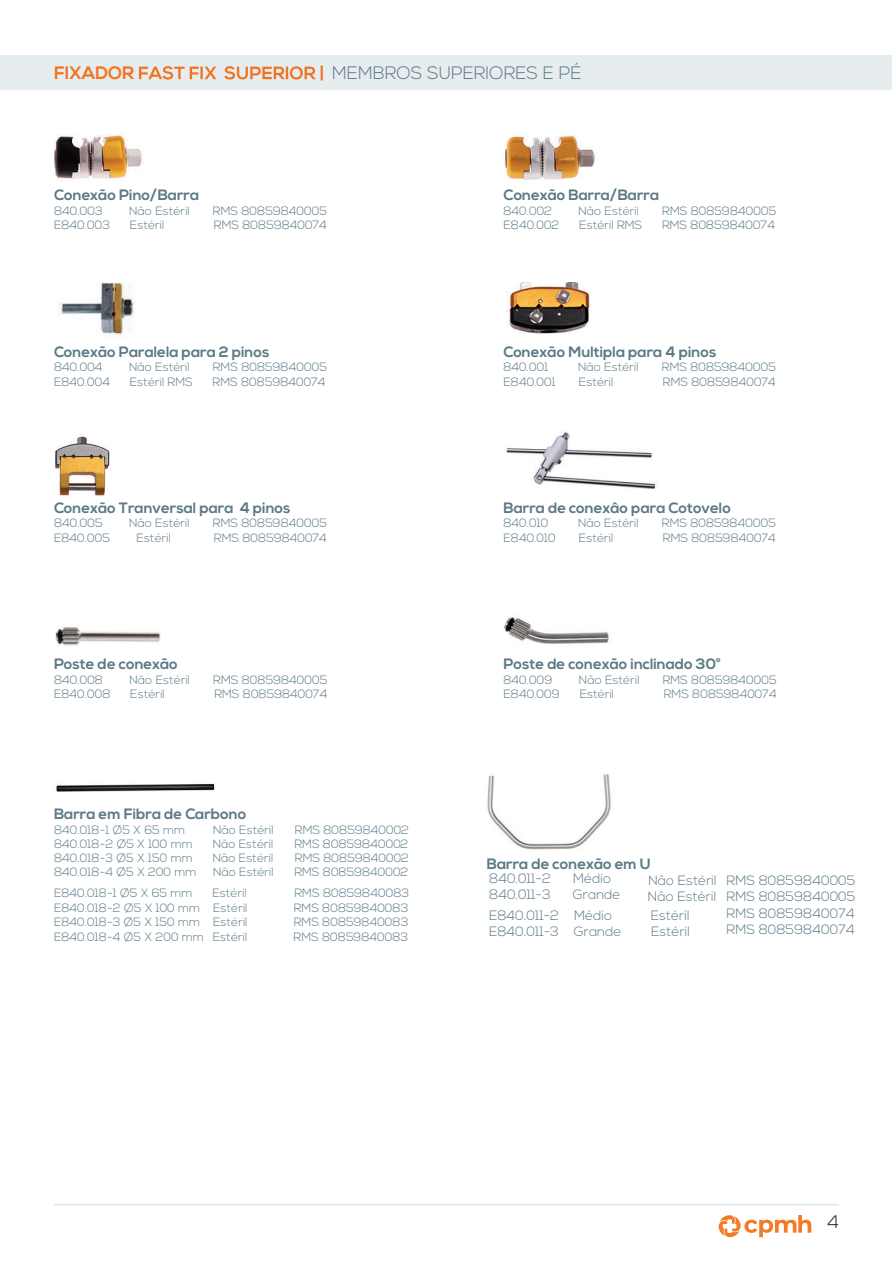
<style>
.page{position:relative;width:893px;height:1263px;background:#fff}
.page>*{position:absolute;margin:0;border:0;box-sizing:border-box;transform-origin:0 0}
.t1{font:300 18px "Nexa";color:#5c7986}
.t2{font:700 18px "Nexa";color:#f17422}
.t3{font:300 18px "Nexa";color:#231f20}
.t4{font:700 15px "Nexa";color:#5c7986}
.t5{font:300 13.5px/16.2px "Nexa";color:#5c7986;text-align:justify}
.t6{font:300 12px "Nexa";color:#5c7986}
.s1{font-weight:700;color:#f17422}
</style>
<div class="page">
<hr style="left:54px;top:1203px;width:785px;height:3px;background:#e7eef1">
<div style="left:1px;top:55px;width:891px;height:35px;background:#e7edef"></div>
<svg style="left:139px;top:66px;width:77px;height:14px"></svg>
<svg style="left:224px;top:66px;width:92px;height:14px"></svg>
<img style="left:54px;top:135px;width:89px;height:44px">
<img style="left:60px;top:283px;width:74px;height:54px">
<img style="left:55px;top:436px;width:55px;height:60px">
<img style="left:55px;top:627px;width:106px;height:19px">
<img style="left:56px;top:783px;width:159px;height:9px">
<img style="left:487px;top:774px;width:124px;height:76px">
<img style="left:504px;top:617px;width:107px;height:27px">
<img style="left:506px;top:432px;width:150px;height:58px">
<img style="left:507px;top:283px;width:84px;height:51px">
<img style="left:503px;top:135px;width:92px;height:45px">
<svg style="left:719px;top:1215px;width:92px;height:22px"></svg>
<h1 class="t2" style="left:54px;top:63px;width:82px">FIXADOR</h1>
<h1 class="t1" style="left:319px;top:63px;width:264px"><span class="s1">|</span> MEMBROS SUPERIORES E PÉ</h1>
<p class="t4" style="left:54px;top:187px;width:147px">Conexão Pino/Barra</p>
<p class="t6" style="left:54px;top:204px;width:50px">840.003</p>
<p class="t6" style="left:129px;top:204px;width:62px">Não Estéril</p>
<p class="t6" style="left:213px;top:204px;width:116px">RMS 80859840005</p>
<p class="t6" style="left:54px;top:218px;width:58px">E840.003</p>
<p class="t6" style="left:130px;top:218px;width:36px">Estéril</p>
<p class="t6" style="left:214px;top:218px;width:114px">RMS 80859840074</p>
<p class="t4" style="left:54px;top:343px;width:217px">Conexão Paralela para 2 pinos</p>
<p class="t6" style="left:54px;top:360px;width:50px">840.004</p>
<p class="t6" style="left:129px;top:360px;width:62px">Não Estéril</p>
<p class="t6" style="left:213px;top:360px;width:116px">RMS 80859840005</p>
<p class="t6" style="left:54px;top:375px;width:58px">E840.004</p>
<p class="t6" style="left:130px;top:375px;width:65px">Estéril RMS</p>
<p class="t6" style="left:213px;top:375px;width:114px">RMS 80859840074</p>
<p class="t4" style="left:54px;top:499px;width:238px">Conexão Tranversal para 4 pinos</p>
<p class="t6" style="left:54px;top:516px;width:50px">840.005</p>
<p class="t6" style="left:129px;top:516px;width:62px">Não Estéril</p>
<p class="t6" style="left:213px;top:516px;width:116px">RMS 80859840005</p>
<p class="t6" style="left:54px;top:531px;width:58px">E840.005</p>
<p class="t6" style="left:137px;top:531px;width:36px">Estéril</p>
<p class="t6" style="left:214px;top:531px;width:114px">RMS 80859840074</p>
<p class="t4" style="left:54px;top:655px;width:125px">Poste de conexão</p>
<p class="t6" style="left:54px;top:673px;width:51px">840.008</p>
<p class="t6" style="left:130px;top:673px;width:62px">Não Estéril</p>
<p class="t6" style="left:213px;top:673px;width:116px">RMS 80859840005</p>
<p class="t6" style="left:54px;top:687px;width:58px">E840.008</p>
<p class="t6" style="left:130px;top:687px;width:36px">Estéril</p>
<p class="t6" style="left:214px;top:687px;width:114px">RMS 80859840074</p>
<p class="t4" style="left:54px;top:805px;width:194px">Barra em Fibra de Carbono</p>
<p class="t6" style="left:54px;top:823px;width:133px">840.018-1 Ø5 X 65 mm</p>
<p class="t6" style="left:213px;top:823px;width:62px">Não Estéril</p>
<p class="t6" style="left:295px;top:823px;width:116px">RMS 80859840002</p>
<p class="t6" style="left:54px;top:837px;width:140px">840.018-2 Ø5 X 100 mm</p>
<p class="t6" style="left:213px;top:837px;width:62px">Não Estéril</p>
<p class="t6" style="left:294px;top:837px;width:116px">RMS 80859840002</p>
<p class="t6" style="left:54px;top:851px;width:140px">840.018-3 Ø5 X 150 mm</p>
<p class="t6" style="left:213px;top:851px;width:62px">Não Estéril</p>
<p class="t6" style="left:295px;top:851px;width:116px">RMS 80859840002</p>
<p class="t6" style="left:54px;top:865px;width:144px">840.018-4 Ø5 X 200 mm</p>
<p class="t6" style="left:213px;top:865px;width:62px">Não Estéril</p>
<p class="t6" style="left:294px;top:865px;width:116px">RMS 80859840002</p>
<p class="t6" style="left:54px;top:886px;width:140px">E840.018-1 Ø5 X 65 mm</p>
<p class="t6" style="left:212px;top:886px;width:36px">Estéril</p>
<p class="t6" style="left:294px;top:886px;width:116px">RMS 80859840083</p>
<p class="t6" style="left:54px;top:901px;width:195px">E840.018-2 Ø5 X 100 mm Estéril</p>
<p class="t6" style="left:294px;top:901px;width:116px">RMS 80859840083</p>
<p class="t6" style="left:54px;top:915px;width:195px">E840.018-3 Ø5 X 150 mm Estéril</p>
<p class="t6" style="left:294px;top:915px;width:116px">RMS 80859840083</p>
<p class="t6" style="left:54px;top:929px;width:195px">E840.018-4 Ø5 X 200 mm Estéril</p>
<p class="t6" style="left:294px;top:929px;width:116px">RMS 80859840083</p>
<p class="t4" style="left:503px;top:187px;width:157px">Conexão Barra/Barra</p>
<p class="t6" style="left:503px;top:204px;width:50px">840.002</p>
<p class="t6" style="left:578px;top:204px;width:62px">Não Estéril</p>
<p class="t6" style="left:662px;top:204px;width:116px">RMS 80859840005</p>
<p class="t6" style="left:503px;top:218px;width:57px">E840.002</p>
<p class="t6" style="left:579px;top:218px;width:65px">Estéril RMS</p>
<p class="t6" style="left:662px;top:218px;width:114px">RMS 80859840074</p>
<p class="t4" style="left:503px;top:343px;width:214px">Conexão Multipla para 4 pinos</p>
<p class="t6" style="left:503px;top:360px;width:46px">840.001</p>
<p class="t6" style="left:578px;top:360px;width:62px">Não Estéril</p>
<p class="t6" style="left:662px;top:360px;width:116px">RMS 80859840005</p>
<p class="t6" style="left:503px;top:375px;width:54px">E840.001</p>
<p class="t6" style="left:579px;top:375px;width:36px">Estéril</p>
<p class="t6" style="left:663px;top:375px;width:114px">RMS 80859840074</p>
<p class="t4" style="left:503px;top:499px;width:229px">Barra de conexâo para Cotovelo</p>
<p class="t6" style="left:503px;top:516px;width:46px">840.010</p>
<p class="t6" style="left:578px;top:516px;width:62px">Não Estéril</p>
<p class="t6" style="left:662px;top:516px;width:116px">RMS 80859840005</p>
<p class="t6" style="left:503px;top:531px;width:54px">E840.010</p>
<p class="t6" style="left:579px;top:531px;width:36px">Estéril</p>
<p class="t6" style="left:663px;top:531px;width:114px">RMS 80859840074</p>
<p class="t4" style="left:503px;top:655px;width:219px">Poste de conexão inclinado 30°</p>
<p class="t6" style="left:503px;top:673px;width:51px">840.009</p>
<p class="t6" style="left:579px;top:673px;width:62px">Não Estéril</p>
<p class="t6" style="left:663px;top:673px;width:116px">RMS 80859840005</p>
<p class="t6" style="left:503px;top:687px;width:58px">E840.009</p>
<p class="t6" style="left:580px;top:687px;width:36px">Estéril</p>
<p class="t6" style="left:664px;top:687px;width:114px">RMS 80859840074</p>
<p class="t4" style="left:487px;top:855px;width:166px">Barra de conexão em U</p>
<p class="t5" style="left:489px;top:871px;width:63px">840.011-2</p>
<p class="t5" style="left:573px;top:871px;width:40px">Médio</p>
<p class="t5" style="left:648px;top:872px;width:70px">Não Estéril</p>
<p class="t5" style="left:489px;top:887px;width:63px">840.011-3</p>
<p class="t5" style="left:573px;top:887px;width:49px">Grande</p>
<p class="t5" style="left:648px;top:889px;width:70px">Não Estéril</p>
<p class="t5" style="left:489px;top:908px;width:124px">E840.011-2 Médio</p>
<p class="t5" style="left:651px;top:908px;width:40px">Estéril</p>
<p class="t5" style="left:489px;top:924px;width:134px">E840.011-3 Grande</p>
<p class="t5" style="left:651px;top:924px;width:40px">Estéril</p>
<p class="t5" style="left:727px;top:873px;width:130px">RMS 80859840005<br>RMS 80859840005<br>RMS 80859840074<br>RMS 80859840074</p>
<h1 class="t3" style="left:827px;top:1211px;width:13px">4</h1>
</div>
